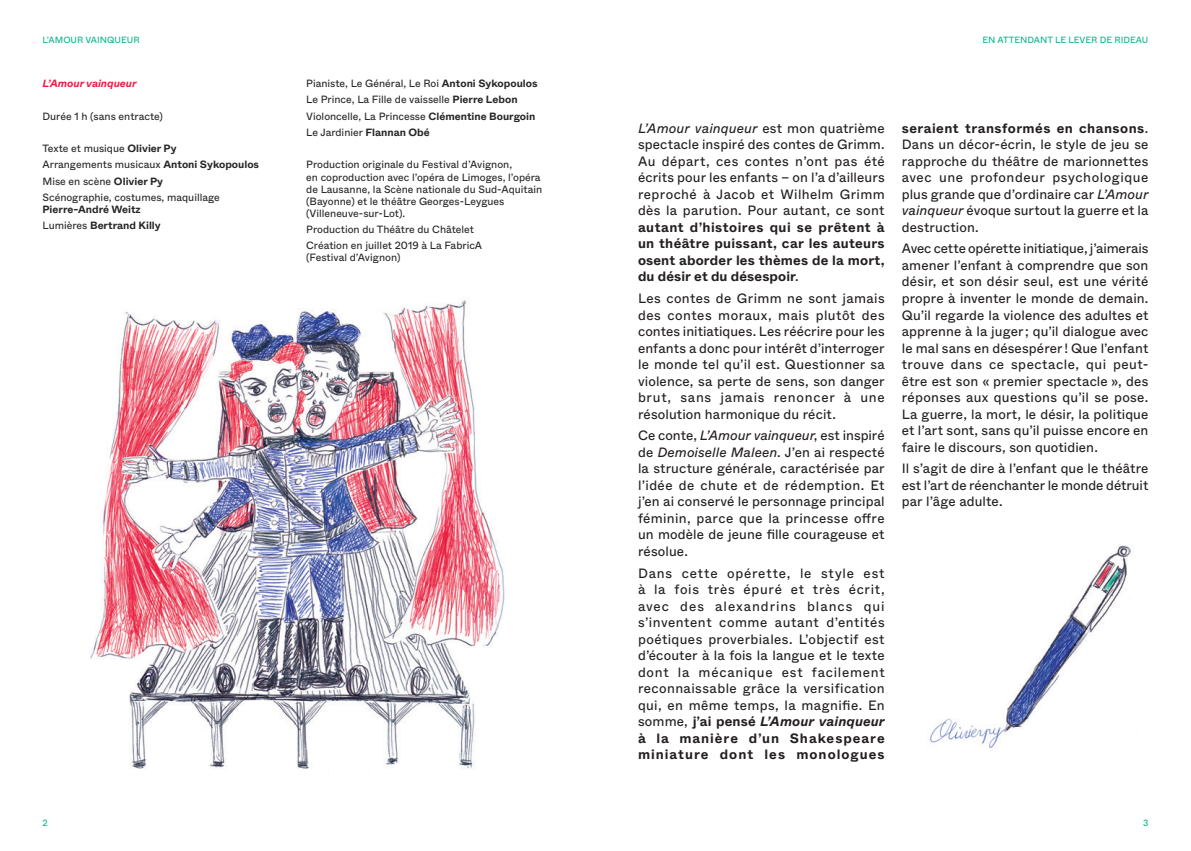
<style>
.page{position:relative;width:1191px;height:851px;background:#fff}
.page>*{position:absolute;margin:0;border:0;box-sizing:border-box;transform-origin:0 0}
.texte{font:13.5px/16.5px "ABC Whyte";letter-spacing:.01em;color:#231f20;text-align:justify}
.TEXTE_COURANT_7_5PT{font:10.5px/12px "ABC Whyte";color:#282526}
.TEXTE_COURANT_7_5PT-2{font:700 10.5px "ABC Whyte";color:#282526}
.TEXTE_COURANT_7_5PT-3{font:italic 700 10.5px "ABC Whyte";color:#ed1a40}
.FIL_ARIANE{font:9px "ABC Whyte";color:#0ab38d}
.s1{font-weight:700}
.s2{font-weight:400}
.s3{font-style:italic}
.s4{font-weight:700;font-style:italic}
</style>
<div class="page">
<img style="left:90px;top:300px;width:415px;height:469px">
<img style="left:929px;top:545px;width:202px;height:203px">
<p class="FIL_ARIANE" style="left:43px;top:34px;width:99px">L’AMOUR VAINQUEUR</p>
<p class="FIL_ARIANE" style="left:982px;top:34px;width:167px">EN ATTENDANT LE LEVER DE RIDEAU</p>
<p class="TEXTE_COURANT_7_5PT-3" style="left:43px;top:77px;width:95px">L’Amour vainqueur</p>
<p class="TEXTE_COURANT_7_5PT" style="left:43px;top:110px;width:122px">Durée 1 h (sans entracte)</p>
<p class="TEXTE_COURANT_7_5PT" style="left:43px;top:143px;width:136px">Texte et musique <span class="s1">Olivier Py</span></p>
<p class="TEXTE_COURANT_7_5PT" style="left:43px;top:159px;width:218px">Arrangements musicaux <span class="s1">Antoni Sykopoulos</span></p>
<p class="TEXTE_COURANT_7_5PT" style="left:43px;top:175px;width:122px">Mise en scène <span class="s1">Olivier Py</span></p>
<p class="TEXTE_COURANT_7_5PT" style="left:43px;top:191px;width:179px">Scénographie, costumes, maquillage<br><span class="s1">Pierre-André Weitz</span></p>
<p class="TEXTE_COURANT_7_5PT-2" style="left:43px;top:219px;width:120px"><span class="s2">Lumières</span> Bertrand Killy</p>
<p class="TEXTE_COURANT_7_5PT" style="left:306px;top:78px;width:233px">Pianiste, Le Général, Le Roi <span class="s1">Antoni Sykopoulos</span></p>
<p class="TEXTE_COURANT_7_5PT" style="left:306px;top:94px;width:213px">Le Prince, La Fille de vaisselle <span class="s1">Pierre Lebon</span></p>
<p class="TEXTE_COURANT_7_5PT" style="left:306px;top:110px;width:230px">Violoncelle, La Princesse <span class="s1">Clémentine Bourgoin</span></p>
<p class="TEXTE_COURANT_7_5PT" style="left:306px;top:126px;width:125px">Le Jardinier <span class="s1">Flannan Obé</span></p>
<p class="TEXTE_COURANT_7_5PT" style="left:306px;top:159px;width:237px">Production originale du Festival d’Avignon,<br>en coproduction avec l’opéra de Limoges, l’opéra de Lausanne, la Scène nationale du Sud-Aquitain (Bayonne) et le théâtre Georges-Leygues (Villeneuve-sur-Lot).</p>
<p class="TEXTE_COURANT_7_5PT" style="left:306px;top:223px;width:169px">Production du Théâtre du Châtelet</p>
<p class="TEXTE_COURANT_7_5PT" style="left:306px;top:239px;width:177px">Création en juillet 2019 à La FabricA (Festival d’Avignon)</p>
<p class="texte" style="left:638px;top:120px;width:248px"><span class="s3">L’Amour vainqueur</span> est mon quatrième spectacle inspiré des contes de Grimm.<br>Au départ, ces contes n’ont pas été écrits pour les enfants – on l’a d’ailleurs reproché à Jacob et Wilhelm Grimm dès la parution. Pour autant, ce sont <span class="s1">autant d’histoires qui se prêtent à un théâtre puissant, car les auteurs osent aborder les thèmes de la mort, du désir et du désespoir</span>.</p>
<p class="texte" style="left:638px;top:290px;width:248px">Les contes de Grimm ne sont jamais des contes moraux, mais plutôt des contes initiatiques. Les réécrire pour les enfants a donc pour intérêt d’interroger le monde tel qu’il est. Questionner sa violence, sa perte de sens, son danger brut, sans jamais renoncer à une résolution harmonique du récit.</p>
<p class="texte" style="left:638px;top:427px;width:248px">Ce conte, <span class="s3">L’Amour vainqueur</span>, est inspiré de <span class="s3">Demoiselle Maleen</span>. J’en ai respecté la structure générale, caractérisée par l’idée de chute et de rédemption. Et j’en ai conservé le personnage principal féminin, parce que la princesse offre un modèle de jeune fille courageuse et résolue.</p>
<p class="texte" style="left:638px;top:565px;width:248px">Dans cette opérette, le style est à la fois très épuré et très écrit, avec des alexandrins blancs qui s’inventent comme autant d’entités poétiques proverbiales. L’objectif est d’écouter à la fois la langue et le texte dont la mécanique est facilement reconnaissable grâce la versification qui, en même temps, la magnifie. En somme, <span class="s1">j’ai pensé</span> <span class="s4">L’Amour vainqueur </span><span class="s1">à la manière d’un Shakespeare miniature dont les monologues</span></p>
<p class="texte" style="left:901px;top:120px;width:248px"><span class="s1">seraient transformés en chansons</span>.<br>Dans un décor-écrin, le style de jeu se rapproche du théâtre de marionnettes avec une profondeur psychologique plus grande que d’ordinaire car <span class="s3">L’Amour vainqueur</span> évoque surtout la guerre et la destruction.</p>
<p class="texte" style="left:901px;top:240px;width:248px">Avec cette opérette initiatique, j’aimerais amener l’enfant à comprendre que son désir, et son désir seul, est une vérité propre à inventer le monde de demain.<br>Qu’il regarde la violence des adultes et apprenne à la juger ; qu’il dialogue avec le mal sans en désespérer ! Que l’enfant trouve dans ce spectacle, qui peut&shy;être est son « premier spectacle », des réponses aux questions qu’il se pose.<br>La guerre, la mort, le désir, la politique et l’art sont, sans qu’il puisse encore en faire le discours, son quotidien.</p>
<p class="texte" style="left:901px;top:460px;width:248px">Il s’agit de dire à l’enfant que le théâtre est l’art de réenchanter le monde détruit par l’âge adulte.</p>
<p class="FIL_ARIANE" style="left:43px;top:817px;width:7px">2</p>
<p class="FIL_ARIANE" style="left:1143px;top:817px;width:7px">3</p>
</div>
